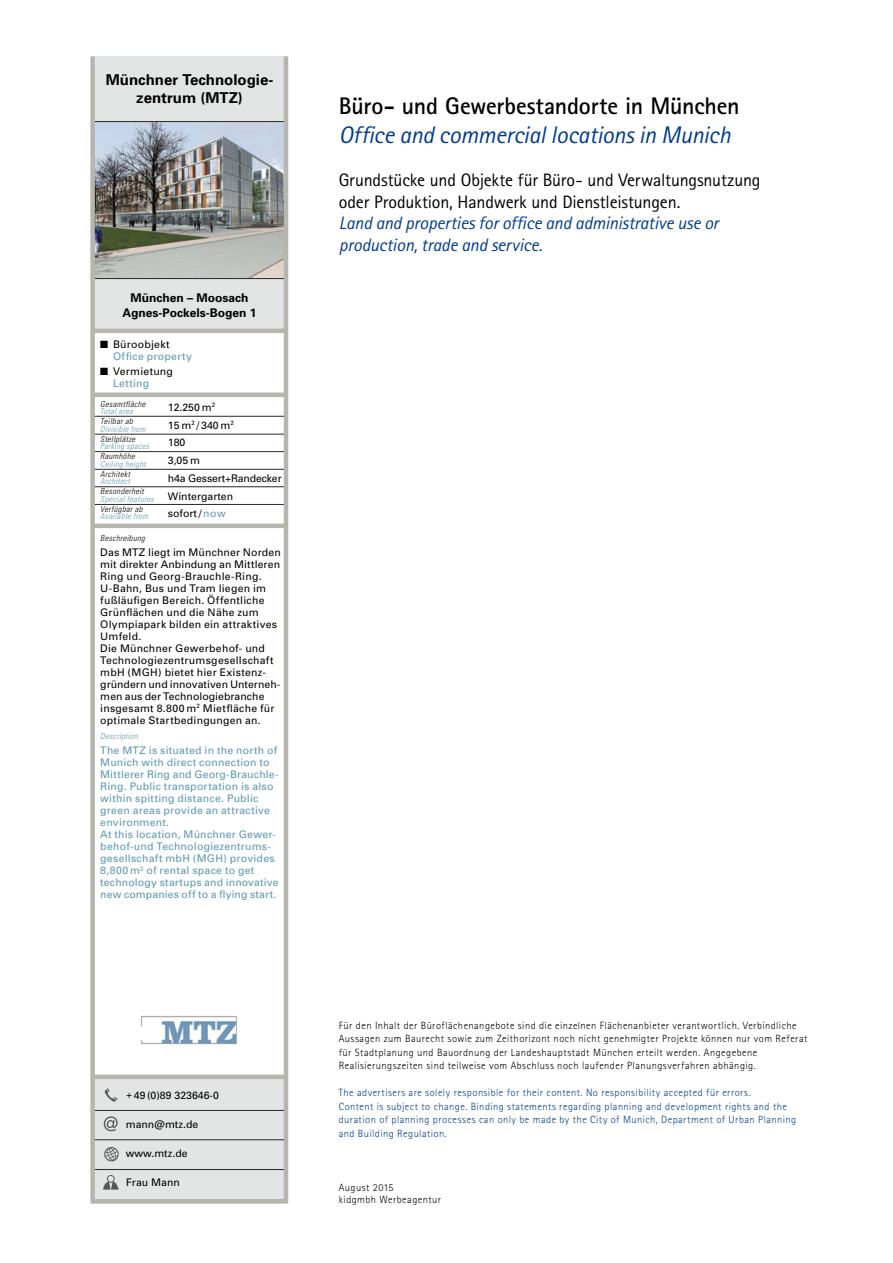
<style>
.page{position:relative;width:893px;height:1263px;background:#fff}
.page>*{position:absolute;margin:0;border:0;box-sizing:border-box;transform-origin:0 0}
.t1{font:italic 24px "Rotis Sans Serif";letter-spacing:-.01em;color:#003d90}
.t2{font:700 24px "Rotis Sans Serif";letter-spacing:-.01em;color:#000}
.t3{font:18px/21.6px "Rotis Sans Serif";letter-spacing:-.01em;color:#000}
.t4{font:italic 18px/21.6px "Rotis Sans Serif";letter-spacing:-.01em;color:#003d90}
.t5{font:700 15px/18px "Univers";color:#000;text-align:center}
.t6{font:700 12px/15px "Univers";color:#000;text-align:center}
.t7{font:10.5px/12px "Univers";letter-spacing:.015em;color:#000}
.t8{font:10.5px/12px "Univers";letter-spacing:.02em;color:#5d98b0}
.t9{font:300 10.5px/13.5px "Rotis Sans Serif";letter-spacing:.04em;color:#000}
.t10{font:300 10.5px/13.5px "Rotis Sans Serif";letter-spacing:.045em;color:#003d90}
.t11{font:italic 300 condensed 8.25px "Univers";letter-spacing:.04em;color:#5d98b0}
.t12{font:italic 300 condensed 8.25px "Univers";letter-spacing:.045em;color:#000}
.s1{color:#000}
.s2{color:#5d98b0}
</style>
<div class="page">
<div style="left:92px;top:56px;width:195px;height:275px;background:#e3e4e4"></div>
<div style="left:91px;top:1077px;width:195px;height:126px;background:#e3e4e4"></div>
<img style="left:140px;top:1015px;width:98px;height:30px">
<img style="left:95px;top:122px;width:189px;height:156px">
<svg style="left:105px;top:1088px;width:12px;height:14px"></svg>
<svg style="left:104px;top:1116px;width:14px;height:15px"></svg>
<svg style="left:104px;top:1147px;width:15px;height:15px"></svg>
<svg style="left:103px;top:1175px;width:16px;height:14px"></svg>
<hr style="left:94px;top:329px;width:191px;height:4px;background:#b6b6af">
<div style="left:94px;top:392px;width:191px;height:5px;background:#b6b6af"></div>
<hr style="left:94px;top:524px;width:191px;height:4px;background:#b6b6af">
<div style="left:94px;top:1074px;width:191px;height:5px;background:#b6b6af"></div>
<hr style="left:94px;top:1199px;width:191px;height:4px;background:#b6b6af">
<hr style="left:94px;top:416px;width:191px;height:1px;background:#292823">
<hr style="left:94px;top:278px;width:191px;height:1px;background:#292823">
<hr style="left:94px;top:121px;width:191px;height:1px;background:#292823">
<hr style="left:94px;top:434px;width:191px;height:1px;background:#292823">
<hr style="left:94px;top:451px;width:191px;height:1px;background:#292823">
<hr style="left:94px;top:469px;width:191px;height:1px;background:#292823">
<hr style="left:94px;top:486px;width:191px;height:1px;background:#292823">
<hr style="left:94px;top:504px;width:191px;height:1px;background:#292823">
<hr style="left:94px;top:1110px;width:191px;height:1px;background:#292823">
<hr style="left:94px;top:1139px;width:191px;height:1px;background:#292823">
<hr style="left:94px;top:1169px;width:191px;height:1px;background:#292823">
<div style="left:90px;top:56px;width:5px;height:1147px;background:#b6b6af"></div>
<hr style="left:284px;top:56px;width:4px;height:1147px;background:#b6b6af">
<h3 class="t5" style="left:106px;top:71px;width:169px">Münchner Technologie&shy;zentrum (MTZ)</h3>
<p class="t6" style="left:123px;top:290px;width:136px">München – Moosach<br>Agnes-Pockels-Bogen 1</p>
<p class="t8" style="left:113px;top:338px;width:80px;text-indent:-13px"><span class="s1">■ Büroobjekt<br></span>Office property</p>
<p class="t7" style="left:113px;top:365px;width:61px;text-indent:-13px">■ Vermietung<br><span class="s2">Letting</span></p>
<p class="t12" style="left:100px;top:399px;width:47px">Gesamtfläche</p>
<p class="t11" style="left:100px;top:406px;width:34px">Total area</p>
<p class="t12" style="left:100px;top:416px;width:34px">Teilbar ab</p>
<p class="t11" style="left:100px;top:424px;width:47px">Divisible from</p>
<p class="t12" style="left:100px;top:434px;width:36px">Stellplätze</p>
<p class="t11" style="left:100px;top:441px;width:50px">Parking spaces</p>
<p class="t12" style="left:100px;top:451px;width:36px">Raumhöhe</p>
<p class="t11" style="left:100px;top:459px;width:47px">Ceiling height</p>
<p class="t12" style="left:100px;top:469px;width:31px">Architekt</p>
<p class="t11" style="left:100px;top:476px;width:31px">Architect</p>
<p class="t12" style="left:100px;top:486px;width:45px">Besonderheit</p>
<p class="t11" style="left:100px;top:494px;width:55px">Special features</p>
<p class="t12" style="left:100px;top:504px;width:44px">Verfügbar ab</p>
<p class="t11" style="left:100px;top:511px;width:49px">Available from</p>
<p class="t7" style="left:168px;top:398px;width:115px;line-height:17.7px">12.250 m<sup>2<br></sup>15 m<sup>2</sup> / 340 m<sup>2<br></sup>180<br>3,05 m<br>h4a Gessert+Randecker<br>Wintergarten<br>sofort /<span class="s2">now</span></p>
<p class="t12" style="left:100px;top:533px;width:46px">Beschreibung</p>
<p class="t7" style="left:100px;top:546px;width:182px">Das MTZ liegt im Münchner Norden mit direkter Anbindung an Mittleren<br>Ring und Georg-Brauchle-Ring.<br>U-Bahn, Bus und Tram liegen im fußläufigen Bereich. Öffentliche<br>Grünflächen und die Nähe zum<br>Olympiapark bilden ein attraktives<br>Umfeld.<br>Die Münchner Gewerbehof- und<br>Technologiezentrumsgesellschaft mbH (MGH) bietet hier Existenz&shy;gründern und innovativen Unterneh&shy;men aus der Technologiebranche insgesamt 8.800 m<sup>2</sup> Mietfläche für optimale Startbedingungen an.</p>
<p class="t8" style="left:100px;top:744px;width:180px">The MTZ is situated in the north of<br>Munich with direct connection to<br>Mittlerer Ring and Georg-Brauchle-<br>Ring. Public transportation is also within spitting distance. Public green areas provide an attractive environment.<br>At this location, Münchner Gewer&shy;behof-und Technologiezentrums&shy;gesellschaft mbH (MGH) provides<br>8,800 m<sup>2</sup> of rental space to get technology startups and innovative new companies off to a flying start.</p>
<p class="t11" style="left:100px;top:731px;width:39px">Description</p>
<p class="t7" style="left:126px;top:1090px;width:94px">+ 49 (0)89 323646-0</p>
<p class="t7" style="left:126px;top:1118px;width:74px">mann@mtz.de</p>
<p class="t7" style="left:126px;top:1148px;width:63px">www.mtz.de</p>
<p class="t7" style="left:126px;top:1177px;width:55px">Frau Mann</p>
<h1 class="t2" style="left:339px;top:91px;width:402px">Büro- und Gewerbestandorte in München</h1>
<h1 class="t1" style="left:339px;top:120px;width:393px">Office and commercial locations in Munich</h1>
<h2 class="t3" style="left:339px;top:169px;width:423px">Grundstücke und Objekte für Büro- und Verwaltungsnutzung oder Produktion, Handwerk und Dienstleistungen.</h2>
<h2 class="t4" style="left:339px;top:212px;width:381px">Land and properties for office and administrative use or production, trade and service.</h2>
<p class="t9" style="left:339px;top:1018px;width:470px">Für den Inhalt der Büroflächenangebote sind die einzelnen Flächenanbieter verantwortlich. Verbindliche Aussagen zum Baurecht sowie zum Zeithorizont noch nicht genehmigter Projekte können nur vom Referat für Stadtplanung und Bauordnung der Landeshauptstadt München erteilt werden. Angegebene Realisierungszeiten sind teilweise vom Abschluss noch laufender Planungsverfahren abhängig.</p>
<p class="t10" style="left:339px;top:1086px;width:459px">The advertisers are solely responsible for their content. No responsibility accepted für errors.<br>Content is subject to change. Binding statements regarding planning and development rights and the duration of planning processes can only be made by the City of Munich, Department of Urban Planning and Building Regulation.</p>
<p class="t9" style="left:339px;top:1181px;width:104px;line-height:12.6px">August 2015<br>kidgmbh Werbeagentur</p>
</div>
